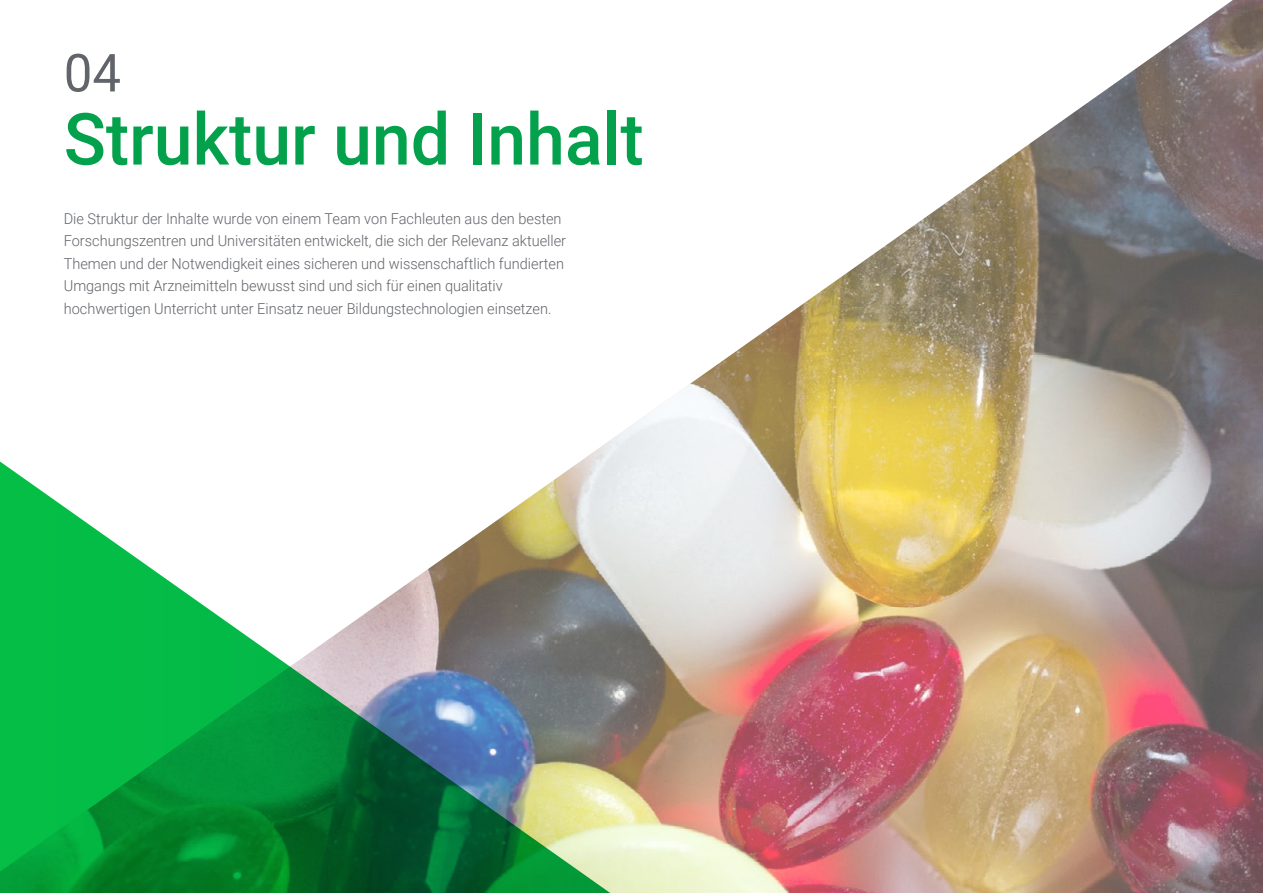
<style>
.page{position:relative;width:1263px;height:893px;background:#fff}
.page>*{position:absolute;margin:0;border:0;box-sizing:border-box;transform-origin:0 0}
.t1{font:500 72px "Roboto";color:#04a14d}
.t2{font:52.5px "Roboto";color:#61646a}
.t3{font:300 15px/22.5px "Roboto";color:#61646a}
</style>
<div class="page">
<img style="left:602px;top:0;width:661px;height:893px">
<svg style="left:0;top:446px;width:640px;height:447px"></svg>
<h2 class="t2" style="left:64px;top:36px;width:59px">04</h2>
<h1 class="t1" style="left:64px;top:89px;width:581px">Struktur und Inhalt</h1>
<p class="t3" style="left:64px;top:207px;width:504px">Die Struktur der Inhalte wurde von einem Team von Fachleuten aus den besten Forschungszentren und Universitäten entwickelt, die sich der Relevanz aktueller Themen und der Notwendigkeit eines sicheren und wissenschaftlich fundierten Umgangs mit Arzneimitteln bewusst sind und sich für einen qualitativ hochwertigen Unterricht unter Einsatz neuer Bildungstechnologien einsetzen.</p>
</div>
